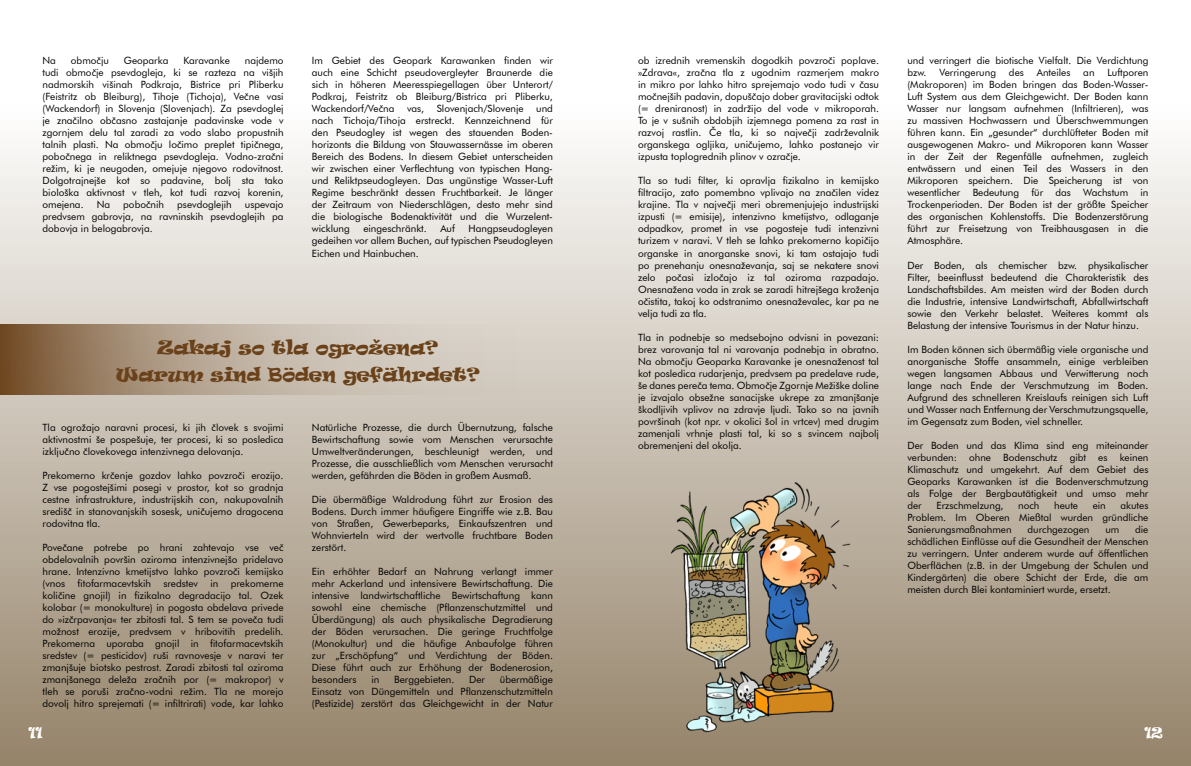
<style>
.page{position:relative;width:1191px;height:766px;background:#fff}
.page>*{position:absolute;margin:0;border:0;box-sizing:border-box;transform-origin:0 0}
.t1{font:18px/27.3px "Ravie";color:#6a4119;text-align:center}
.t2{font:14px "Ravie";color:#fff}
.t3{font:10px/12px "Futura BT";color:#000;text-align:justify}
</style>
<div class="page">
<div style="left:0;top:0;width:1191px;height:765px;background:linear-gradient(to bottom,#fff,#97856c)"></div>
<svg style="left:0;top:324px;width:595px;height:70px"></svg>
<img style="left:665px;top:472px;width:188px;height:268px">
<p class="t3" style="left:43px;top:55px;width:242px;text-indent:202px">najdemo tudi območje psevdogleja, ki se razteza na višjih nadmorskih višinah Podkraja, Bistrice pri Pliberku (Feistritz ob Bleiburg), Tihoje (Tichoja), Večne vasi (Wackendorf) in Slovenja (Slovenjach). Za psevdoglej je značilno občasno zastajanje padavinske vode v zgornjem delu tal zaradi za vodo slabo propustnih talnih plasti. Na območju ločimo preplet tipičnega, pobočnega in reliktnega psevdogleja. Vodno-zračni režim, ki je neugoden, omejuje njegovo rodovitnost.<br>Dolgotrajnejše kot so padavine, bolj sta tako biološka aktivnost v tleh, kot tudi razvoj korenin, omejena.</p>
<p class="t3" style="left:43px;top:55px;width:15px">Na</p>
<p class="t3" style="left:71px;top:55px;width:39px">območju</p>
<p class="t3" style="left:124px;top:55px;width:46px">Geoparka</p>
<p class="t3" style="left:183px;top:55px;width:48px">Karavanke</p>
<p class="t3" style="left:97px;top:199px;width:15px">Na</p>
<p class="t3" style="left:123px;top:199px;width:42px">pobočnih</p>
<p class="t3" style="left:177px;top:199px;width:56px">psevdoglejih</p>
<p class="t3" style="left:43px;top:199px;width:242px;text-indent:202px">uspevajo predvsem gabrovja, na ravninskih psevdoglejih pa dobovja in belogabrovja.</p>
<p class="t3" style="left:312px;top:55px;width:242px">Im Gebiet des Geopark Karawanken finden wir auch eine Schicht pseudovergleyter Braunerde die sich in höheren Meeresspiegellagen über Unterort/ Podkraj, Feistritz ob Bleiburg/Bistrica pri Pliberku, Wackendorf/Večna</p>
<p class="t3" style="left:312px;top:103px;width:242px;text-indent:224px">und nach Tichoja/Tihoja erstreckt. Kennzeichnend für den Pseudogley ist wegen des stauenden Boden&shy;horizonts die Bildung von Stauwassernässe im oberen Bereich des Bodens. In diesem Gebiet unterscheiden wir zwischen einer Verflechtung von typischen Hang&shy;und Reliktpseudogleyen. Das ungünstige Wasser-Luft Regime beschränkt dessen Fruchtbarkeit. Je länger der Zeitraum von Niederschlägen, desto mehr sind die biologische Bodenaktivität und die Wurzelent&shy;wicklung</p>
<p class="t3" style="left:407px;top:103px;width:19px">vas,</p>
<p class="t3" style="left:437px;top:103px;width:88px">Slovenjach/Slovenje</p>
<p class="t3" style="left:363px;top:223px;width:65px">eingeschränkt.</p>
<p class="t3" style="left:440px;top:223px;width:16px">Auf</p>
<p class="t3" style="left:312px;top:223px;width:242px;text-indent:157px">Hangpseudogleyen gedeihen vor allem Buchen, auf typischen Pseudogleyen Eichen und Hainbuchen.</p>
<h1 class="t1" style="left:115px;top:333px;width:366px">Zakaj so tla ogrožena?<br>Warum sind Böden gefährdet?</h1>
<p class="t3" style="left:43px;top:421px;width:242px">Tla ogrožajo naravni procesi, ki jih človek s svojimi aktivnostmi še pospešuje, ter procesi, ki so posledica izključno človekovega intenzivnega delovanja.</p>
<p class="t3" style="left:43px;top:469px;width:242px">Prekomerno krčenje gozdov lahko povzroči erozijo.<br>Z vse pogostejšimi posegi v prostor, kot so gradnja cestne infrastrukture, industrijskih con, nakupovalnih središč in stanovanjskih sosesk, uničujemo dragocena rodovitna tla.</p>
<p class="t3" style="left:43px;top:541px;width:242px">Povečane potrebe po hrani zahtevajo vse več obdelovalnih površin oziroma intenzivnejšo pridelavo hrane. Intenzivno kmetijstvo lahko povzroči kemijsko (vnos fitofarmacevtskih sredstev in prekomerne količine gnojil) in fizikalno degradacijo tal. Ozek kolobar (= monokulture) in pogosta obdelava privede do »izčrpavanja« ter zbitosti tal. S tem se poveča tudi možnost erozije, predvsem v hribovitih predelih.<br>Prekomerna uporaba gnojil in fitofarmacevtskih sredstev (= pesticidov) ruši ravnovesje v naravi ter zmanjšuje biotsko pestrost. Zaradi zbitosti tal oziroma zmanjšanega deleža zračnih por (= makropor) v tleh se poruši zračno-vodni režim. Tla ne morejo dovolj hitro sprejemati (= infiltrirati) vode, kar lahko</p>
<p class="t3" style="left:312px;top:421px;width:242px">Natürliche Prozesse, die durch Übernutzung, falsche Bewirtschaftung sowie vom Menschen verursachte Umweltveränderungen, beschleunigt werden, und Prozesse, die ausschließlich vom Menschen verursacht werden, gefährden die Böden in großem Ausmaß.</p>
<p class="t3" style="left:312px;top:493px;width:242px">Die übermäßige Waldrodung führt zur Erosion des Bodens. Durch immer häufigere Eingriffe wie z.B. Bau von Straßen, Gewerbeparks, Einkaufszentren und Wohnvierteln wird der wertvolle fruchtbare Boden zerstört.</p>
<p class="t3" style="left:312px;top:565px;width:242px">Ein erhöhter Bedarf an Nahrung verlangt immer mehr Ackerland und intensivere Bewirtschaftung. Die intensive landwirtschaftliche Bewirtschaftung kann sowohl eine chemische (Pflanzenschutzmittel und Überdüngung) als auch physikalische Degradierung der Böden verursachen. Die geringe Fruchtfolge (Monokultur) und die häufige Anbaufolge führen zur „Erschöpfung“ und Verdichtung der Böden.<br>Diese führt auch zur Erhöhung der Bodenerosion, besonders</p>
<p class="t3" style="left:312px;top:673px;width:242px;text-indent:188px">übermäßige Einsatz von Düngemitteln und Pflanzenschutzmitteln (Pestizide) zerstört das Gleichgewicht in der Natur</p>
<p class="t3" style="left:371px;top:673px;width:9px">in</p>
<p class="t3" style="left:394px;top:673px;width:62px">Berggebieten.</p>
<p class="t3" style="left:469px;top:673px;width:17px">Der</p>
<p class="t3" style="left:638px;top:55px;width:242px">ob izrednih vremenskih dogodkih povzroči poplave. »Zdrava«, zračna tla z ugodnim razmerjem makro in mikro por lahko hitro sprejemajo vodo tudi v času močnejših padavin, dopuščajo dober gravitacijski odtok (= dreniranost) in zadržijo del vode v mikroporah.<br>To je v sušnih obdobjih izjemnega pomena za rast in razvoj rastlin. Če tla, ki so največji zadrževalnik organskega ogljika, uničujemo, lahko postanejo vir izpusta toplogrednih plinov v ozračje.</p>
<p class="t3" style="left:638px;top:175px;width:242px">Tla so tudi filter, ki opravlja fizikalno in kemijsko filtracijo, zato pomembno vplivajo na značilen videz krajine. Tla v največji meri obremenjujejo industrijski izpusti (= emisije), intenzivno kmetijstvo, odlaganje odpadkov, promet in vse pogosteje tudi intenzivni turizem v naravi. V tleh se lahko prekomerno kopičijo organske in anorganske snovi, ki tam ostajajo tudi po prenehanju onesnaževanja, saj se nekatere snovi zelo počasi izločajo iz tal oziroma razpadajo.<br>Onesnažena voda in zrak se zaradi hitrejšega kroženja očistita, takoj ko odstranimo onesnaževalec, kar pa ne velja tudi za tla.</p>
<p class="t3" style="left:638px;top:331px;width:242px">Tla in podnebje so medsebojno odvisni in povezani: brez varovanja tal ni varovanja podnebja in obratno.<br>Na območju Geoparka Karavanke je onesnaženost tal kot posledica rudarjenja, predvsem pa predelave rude, še danes pereča tema. Območje Zgornje Mežiške doline je izvajalo obsežne sanacijske ukrepe za zmanjšanje škodljivih vplivov na zdravje ljudi. Tako so na javnih površinah (kot npr. v okolici šol in vrtcev) med drugim zamenjali vrhnje plasti tal, ki so s svincem najbolj obremenjeni del okolja.</p>
<p class="t3" style="left:907px;top:55px;width:242px">und verringert die biotische Vielfalt. Die Verdichtung bzw.</p>
<p class="t3" style="left:907px;top:67px;width:242px;text-indent:200px">Luftporen (Makroporen) im Boden bringen das Boden-Wasser-Luft System aus dem Gleichgewicht. Der Boden kann Wasser nur langsam aufnehmen (Infiltrieren), was zu massiven Hochwassern und Überschwemmungen führen kann. Ein „gesunder“ durchlüfteter Boden mit ausgewogenen Makro- und Mikroporen kann Wasser in der Zeit der Regenfälle aufnehmen, zugleich entwässern und einen Teil des Wassers in den Mikroporen speichern. Die Speicherung ist von wesentlicher Bedeutung für das Wachstum in Trockenperioden. Der Boden ist der größte Speicher des organischen Kohlenstoffs. Die Bodenzerstörung führt zur Freisetzung von Treibhausgasen in die Atmosphäre.</p>
<p class="t3" style="left:907px;top:259px;width:242px">Der Boden, als chemischer bzw. physikalischer Filter, beeinflusst bedeutend die Charakteristik des Landschaftsbildes. Am meisten wird der Boden durch die Industrie, intensive Landwirtschaft, Abfallwirtschaft sowie den Verkehr belastet. Weiteres kommt als Belastung der intensive Tourismus in der Natur hinzu.</p>
<p class="t3" style="left:907px;top:343px;width:242px">Im Boden können sich übermäßig viele organische und anorganische Stoffe ansammeln, einige verbleiben wegen langsamen Abbaus und Verwitterung noch lange nach Ende der Verschmutzung im Boden.<br>Aufgrund des schnelleren Kreislaufs reinigen sich Luft und Wasser nach Entfernung der Verschmutzungsquelle, im Gegensatz zum Boden, viel schneller.</p>
<p class="t3" style="left:907px;top:439px;width:242px">Der Boden und das Klima sind eng miteinander verbunden: ohne Bodenschutz gibt es keinen Klimaschutz und umgekehrt. Auf dem Gebiet des Geoparks Karawanken ist die Bodenverschmutzung als Folge der Bergbautätigkeit und umso mehr der</p>
<p class="t3" style="left:939px;top:67px;width:58px">Verringerung</p>
<p class="t3" style="left:1009px;top:67px;width:16px">des</p>
<p class="t3" style="left:1036px;top:67px;width:35px">Anteiles</p>
<p class="t3" style="left:1083px;top:67px;width:13px">an</p>
<p class="t3" style="left:907px;top:499px;width:242px;text-indent:213px">akutes Problem. Im Oberen Mießtal wurden gründliche Sanierungsmaßnahmen</p>
<p class="t3" style="left:936px;top:499px;width:69px">Erzschmelzung,</p>
<p class="t3" style="left:1018px;top:499px;width:23px">noch</p>
<p class="t3" style="left:1054px;top:499px;width:25px">heute</p>
<p class="t3" style="left:1092px;top:499px;width:15px">ein</p>
<p class="t3" style="left:907px;top:523px;width:242px;text-indent:228px">die schädlichen Einflüsse auf die Gesundheit der Menschen zu verringern. Unter anderem wurde auf öffentlichen Oberflächen (z.B. in der Umgebung der Schulen und Kindergärten) die obere Schicht der Erde, die am meisten durch Blei kontaminiert wurde, ersetzt.</p>
<p class="t3" style="left:1027px;top:523px;width:64px">durchgezogen</p>
<p class="t3" style="left:1105px;top:523px;width:15px">um</p>
<h2 class="t2" style="left:28px;top:722px;width:16px">11</h2>
<h2 class="t2" style="left:1144px;top:722px;width:20px">12</h2>
</div>
